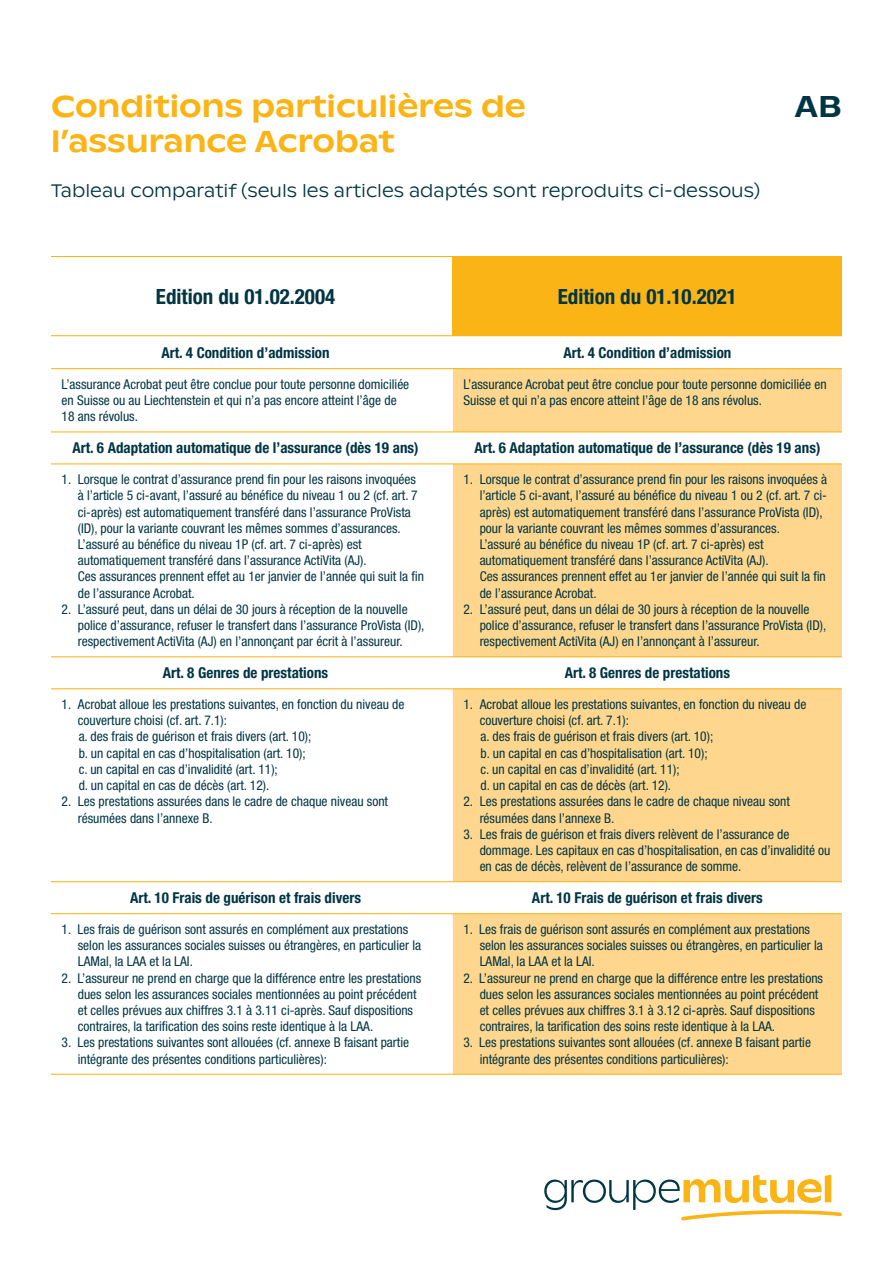
<style>
.page{position:relative;width:893px;height:1263px;background:#fff}
.page>*{position:absolute;margin:0;border:0;box-sizing:border-box;transform-origin:0 0}
.t1{font:500 30px/34.5px "ABC Ginto Nord";color:#fbb416}
.Grand_titre___catégo{font:500 30px "ABC Ginto Nord";color:#003543}
.GM_-_texte_tableau{font:700 condensed 21px "Helvetica Neue LT Pro";color:#003543}
.Titre___Table_des_ma{font:300 18px "ABC Ginto Nord";color:#003543}
.GM_-_texte_tableau-2{font:700 condensed 15px "Helvetica Neue LT Pro";color:#003543}
.GM_-_texte_tableau-3{font:condensed 13.5px/16.2px "Helvetica Neue LT Pro";color:#003543}
</style>
<div class="page">
<svg style="left:544px;top:1174px;width:298px;height:46px"></svg>
<div style="left:453px;top:256px;width:389px;height:80px;background:#fbb416"></div>
<svg style="left:453px;top:369px;width:389px;height:705px;background:#fedb9c"></svg>
<hr style="left:51px;top:881px;width:389px;height:1px;background:#fbb416">
<svg style="left:440px;top:881px;width:13px;height:1px"></svg>
<hr style="left:453px;top:881px;width:389px;height:1px;background:#fbb416">
<hr style="left:51px;top:913px;width:389px;height:1px;background:#fbb416">
<svg style="left:440px;top:913px;width:13px;height:1px"></svg>
<hr style="left:51px;top:1074px;width:389px;height:1px;background:#fbb416">
<svg style="left:440px;top:1074px;width:13px;height:1px"></svg>
<hr style="left:51px;top:256px;width:389px;height:1px;background:#fbb416">
<svg style="left:440px;top:256px;width:13px;height:1px"></svg>
<hr style="left:51px;top:335px;width:389px;height:1px;background:#fbb416">
<svg style="left:440px;top:335px;width:13px;height:1px"></svg>
<hr style="left:51px;top:368px;width:389px;height:1px;background:#fbb416">
<svg style="left:440px;top:368px;width:13px;height:1px"></svg>
<hr style="left:453px;top:368px;width:389px;height:1px;background:#fbb416">
<hr style="left:51px;top:431px;width:389px;height:1px;background:#fbb416">
<svg style="left:440px;top:431px;width:13px;height:1px"></svg>
<hr style="left:453px;top:431px;width:389px;height:1px;background:#fbb416">
<hr style="left:51px;top:656px;width:389px;height:1px;background:#fbb416">
<svg style="left:440px;top:656px;width:13px;height:1px"></svg>
<hr style="left:453px;top:656px;width:389px;height:1px;background:#fbb416">
<hr style="left:51px;top:463px;width:389px;height:1px;background:#fbb416">
<svg style="left:440px;top:463px;width:13px;height:1px"></svg>
<hr style="left:51px;top:688px;width:389px;height:1px;background:#fbb416">
<svg style="left:440px;top:688px;width:13px;height:1px"></svg>
<hr style="left:453px;top:463px;width:389px;height:1px;background:#fbb416">
<hr style="left:453px;top:688px;width:389px;height:1px;background:#fbb416">
<hr style="left:453px;top:913px;width:389px;height:1px;background:#fbb416">
<hr style="left:453px;top:1074px;width:389px;height:1px;background:#fbb416">
<p class="t1" style="left:51px;top:89px;width:476px">Conditions particulières de l’assurance Acrobat</p>
<p class="Titre___Table_des_ma" style="left:51px;top:180px;width:711px">Tableau comparatif (seuls les articles adaptés sont reproduits ci-dessous)</p>
<p class="GM_-_texte_tableau" style="left:156px;top:284px;width:181px">Edition du 01.02.2004</p>
<p class="GM_-_texte_tableau" style="left:558px;top:284px;width:181px">Edition du 01.10.2021</p>
<p class="Grand_titre___catégo" style="left:794px;top:88px;width:49px">AB</p>
<p class="GM_-_texte_tableau-2" style="left:161px;top:344px;width:170px">Art. 4 Condition d’admission</p>
<p class="GM_-_texte_tableau-2" style="left:563px;top:344px;width:170px">Art. 4 Condition d’admission</p>
<p class="GM_-_texte_tableau-3" style="left:62px;top:376px;width:349px">L’assurance Acrobat peut être conclue pour toute personne domiciliée en Suisse ou au Liechtenstein et qui n’a pas encore atteint l’âge de<br>18 ans révolus.</p>
<p class="GM_-_texte_tableau-3" style="left:463px;top:376px;width:365px">L’assurance Acrobat peut être conclue pour toute personne domiciliée en<br>Suisse et qui n’a pas encore atteint l’âge de 18 ans révolus.</p>
<p class="GM_-_texte_tableau-2" style="left:73px;top:439px;width:348px">Art. 6 Adaptation automatique de l’assurance (dès 19 ans)</p>
<p class="GM_-_texte_tableau-2" style="left:474px;top:439px;width:348px">Art. 6 Adaptation automatique de l’assurance (dès 19 ans)</p>
<p class="GM_-_texte_tableau-3" style="left:78px;top:471px;width:341px;text-indent:-16px">1. Lorsque le contrat d’assurance prend fin pour les raisons invoquées à l’article 5 ci-avant, l’assuré au bénéfice du niveau 1 ou 2 (cf. art. 7 ci-après) est automatiquement transféré dans l’assurance ProVista (ID), pour la variante couvrant les mêmes sommes d’assurances.</p>
<p class="GM_-_texte_tableau-3" style="left:78px;top:536px;width:290px">L’assuré au bénéfice du niveau 1P (cf. art. 7 ci-après) est automatiquement transféré dans l’assurance ActiVita (AJ).</p>
<p class="GM_-_texte_tableau-3" style="left:78px;top:568px;width:348px">Ces assurances prennent effet au 1er janvier de l’année qui suit la fin de l’assurance Acrobat.</p>
<p class="GM_-_texte_tableau-3" style="left:78px;top:601px;width:348px;text-indent:-16px">2. L’assuré peut, dans un délai de 30 jours à réception de la nouvelle police d’assurance, refuser le transfert dans l’assurance ProVista (ID), respectivement ActiVita (AJ) en l’annonçant par écrit à l’assureur.</p>
<p class="GM_-_texte_tableau-3" style="left:480px;top:471px;width:349px;text-indent:-16px">1. Lorsque le contrat d’assurance prend fin pour les raisons invoquées à l’article 5 ci-avant, l’assuré au bénéfice du niveau 1 ou 2 (cf. art. 7 ci&shy;après) est automatiquement transféré dans l’assurance ProVista (ID), pour la variante couvrant les mêmes sommes d’assurances.</p>
<p class="GM_-_texte_tableau-3" style="left:480px;top:536px;width:290px">L’assuré au bénéfice du niveau 1P (cf. art. 7 ci-après) est automatiquement transféré dans l’assurance ActiVita (AJ).</p>
<p class="GM_-_texte_tableau-3" style="left:480px;top:568px;width:348px">Ces assurances prennent effet au 1er janvier de l’année qui suit la fin de l’assurance Acrobat.</p>
<p class="GM_-_texte_tableau-3" style="left:480px;top:601px;width:348px;text-indent:-16px">2. L’assuré peut, dans un délai de 30 jours à réception de la nouvelle police d’assurance, refuser le transfert dans l’assurance ProVista (ID), respectivement ActiVita (AJ) en l’annonçant à l’assureur.</p>
<p class="GM_-_texte_tableau-2" style="left:163px;top:664px;width:167px">Art. 8 Genres de prestations</p>
<p class="GM_-_texte_tableau-2" style="left:565px;top:664px;width:167px">Art. 8 Genres de prestations</p>
<p class="GM_-_texte_tableau-3" style="left:78px;top:696px;width:328px;text-indent:-16px">1. Acrobat alloue les prestations suivantes, en fonction du niveau de couverture choisi (cf. art. 7.1):</p>
<p class="GM_-_texte_tableau-3" style="left:79px;top:728px;width:234px">a. des frais de guérison et frais divers (art. 10);</p>
<p class="GM_-_texte_tableau-3" style="left:79px;top:745px;width:229px">b. un capital en cas d’hospitalisation (art. 10);</p>
<p class="GM_-_texte_tableau-3" style="left:79px;top:761px;width:201px">c. un capital en cas d’invalidité (art. 11);</p>
<p class="GM_-_texte_tableau-3" style="left:79px;top:777px;width:192px">d. un capital en cas de décès (art. 12).</p>
<p class="GM_-_texte_tableau-3" style="left:78px;top:793px;width:312px;text-indent:-16px">2. Les prestations assurées dans le cadre de chaque niveau sont résumées dans l’annexe B.</p>
<p class="GM_-_texte_tableau-3" style="left:480px;top:696px;width:328px;text-indent:-16px">1. Acrobat alloue les prestations suivantes, en fonction du niveau de couverture choisi (cf. art. 7.1):</p>
<p class="GM_-_texte_tableau-3" style="left:480px;top:728px;width:234px">a. des frais de guérison et frais divers (art. 10);</p>
<p class="GM_-_texte_tableau-3" style="left:480px;top:745px;width:229px">b. un capital en cas d’hospitalisation (art. 10);</p>
<p class="GM_-_texte_tableau-3" style="left:480px;top:761px;width:201px">c. un capital en cas d’invalidité (art. 11);</p>
<p class="GM_-_texte_tableau-3" style="left:480px;top:777px;width:192px">d. un capital en cas de décès (art. 12).</p>
<p class="GM_-_texte_tableau-3" style="left:480px;top:793px;width:312px;text-indent:-16px">2. Les prestations assurées dans le cadre de chaque niveau sont résumées dans l’annexe B.</p>
<p class="GM_-_texte_tableau-3" style="left:480px;top:826px;width:352px;text-indent:-16px">3. Les frais de guérison et frais divers relèvent de l’assurance de dommage. Les capitaux en cas d’hospitalisation, en cas d’invalidité ou en cas de décès, relèvent de l’assurance de somme.</p>
<p class="GM_-_texte_tableau-2" style="left:130px;top:889px;width:232px">Art. 10 Frais de guérison et frais divers</p>
<p class="GM_-_texte_tableau-2" style="left:532px;top:889px;width:232px">Art. 10 Frais de guérison et frais divers</p>
<p class="GM_-_texte_tableau-3" style="left:78px;top:921px;width:345px;text-indent:-16px">1. Les frais de guérison sont assurés en complément aux prestations selon les assurances sociales suisses ou étrangères, en particulier la<br>LAMal, la LAA et la LAI.</p>
<p class="GM_-_texte_tableau-3" style="left:78px;top:969px;width:345px;text-indent:-16px">2. L’assureur ne prend en charge que la différence entre les prestations dues selon les assurances sociales mentionnées au point précédent et celles prévues aux chiffres 3.1 à 3.11 ci-après. Sauf dispositions contraires, la tarification des soins reste identique à la LAA.</p>
<p class="GM_-_texte_tableau-3" style="left:78px;top:1034px;width:333px;text-indent:-16px">3. Les prestations suivantes sont allouées (cf. annexe B faisant partie intégrante des présentes conditions particulières):</p>
<p class="GM_-_texte_tableau-3" style="left:480px;top:921px;width:345px;text-indent:-16px">1. Les frais de guérison sont assurés en complément aux prestations selon les assurances sociales suisses ou étrangères, en particulier la<br>LAMal, la LAA et la LAI.</p>
<p class="GM_-_texte_tableau-3" style="left:480px;top:969px;width:345px;text-indent:-16px">2. L’assureur ne prend en charge que la différence entre les prestations dues selon les assurances sociales mentionnées au point précédent et celles prévues aux chiffres 3.1 à 3.12 ci-après. Sauf dispositions contraires, la tarification des soins reste identique à la LAA.</p>
<p class="GM_-_texte_tableau-3" style="left:480px;top:1034px;width:333px;text-indent:-16px">3. Les prestations suivantes sont allouées (cf. annexe B faisant partie intégrante des présentes conditions particulières):</p>
</div>
